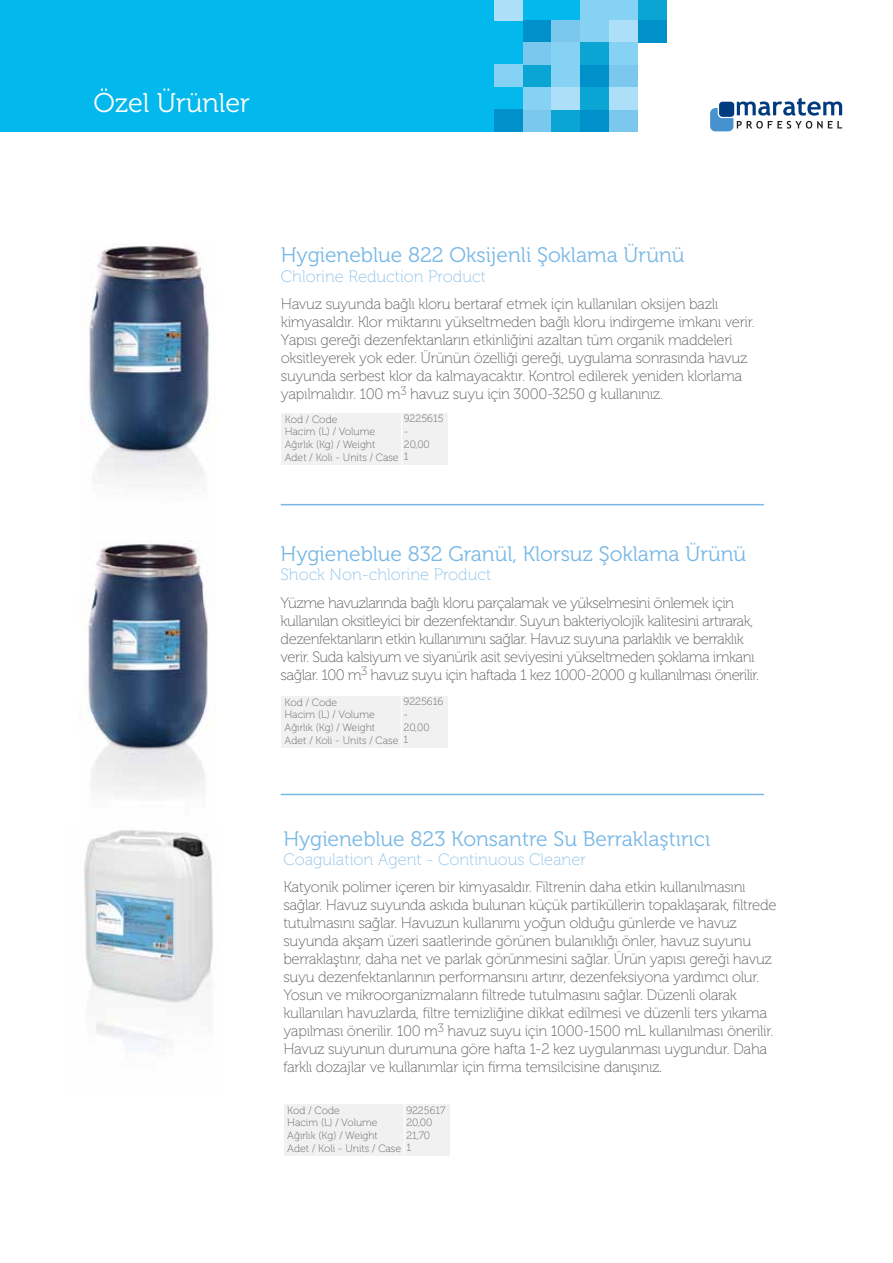
<style>
.page{position:relative;width:893px;height:1263px;background:#fff}
.page>*{position:absolute;margin:0;border:0;box-sizing:border-box;transform-origin:0 0}
.t1{font:27px "Museo 300 TR";color:#fff}
.t2{font:21px "Museo 300 TR";color:#78b8e5}
.t3{font:16.5px "Museo 100 TR";color:#92c4e9}
.t4{font:15px/18px "Museo 100 TR";letter-spacing:-.02em;color:#616264}
.t5{font:10.5px/12.6px "Museo 100 TR";color:#616264}
</style>
<div class="page">
<svg style="left:710px;top:98px;width:132px;height:33px"></svg>
<div style="left:0;top:0;width:588px;height:132px;background:#03b8ec"></div>
<div style="left:494px;top:0;width:29px;height:20px;background:#aedff8"></div>
<div style="left:580px;top:0;width:29px;height:20px;background:#85d2f5"></div>
<div style="left:609px;top:0;width:29px;height:20px;background:#85d2f5"></div>
<div style="left:523px;top:65px;width:29px;height:22px;background:#0ba5d4"></div>
<div style="left:494px;top:65px;width:29px;height:22px;background:#85d2f5"></div>
<div style="left:552px;top:65px;width:28px;height:22px;background:#85d2f5"></div>
<div style="left:580px;top:65px;width:29px;height:22px;background:#0091ca"></div>
<div style="left:609px;top:65px;width:29px;height:22px;background:#7bc8ef"></div>
<div style="left:523px;top:109px;width:29px;height:23px;background:#7bc8ef"></div>
<div style="left:494px;top:109px;width:29px;height:23px;background:#0091ca"></div>
<div style="left:552px;top:109px;width:28px;height:23px;background:#0ba5d4"></div>
<div style="left:580px;top:109px;width:29px;height:23px;background:#0091ca"></div>
<div style="left:609px;top:109px;width:29px;height:23px;background:#7bc8ef"></div>
<div style="left:638px;top:0;width:29px;height:20px;background:#0ba5d4"></div>
<div style="left:523px;top:20px;width:29px;height:22px;background:#0091ca"></div>
<div style="left:552px;top:20px;width:28px;height:22px;background:#7bc8ef"></div>
<div style="left:580px;top:20px;width:29px;height:22px;background:#85d2f5"></div>
<div style="left:609px;top:20px;width:29px;height:22px;background:#aedff8"></div>
<div style="left:523px;top:42px;width:29px;height:23px;background:#7bc8ef"></div>
<div style="left:552px;top:42px;width:28px;height:23px;background:#85d2f5"></div>
<div style="left:580px;top:42px;width:29px;height:23px;background:#0ba5d4"></div>
<div style="left:609px;top:42px;width:29px;height:23px;background:#85d2f5"></div>
<div style="left:523px;top:87px;width:29px;height:22px;background:#85d2f5"></div>
<div style="left:552px;top:87px;width:28px;height:22px;background:#aedff8"></div>
<div style="left:580px;top:87px;width:29px;height:22px;background:#0ba5d4"></div>
<div style="left:609px;top:87px;width:29px;height:22px;background:#aedff8"></div>
<div style="left:638px;top:20px;width:29px;height:22px;background:#0091ca"></div>
<hr style="left:281px;top:504px;width:483px;height:1px;background:#78b8e5">
<hr style="left:281px;top:794px;width:483px;height:1px;background:#78b8e5">
<div style="left:281px;top:413px;width:167px;height:52px;background:#f1f1f2"></div>
<hr style="left:401px;top:413px;width:1px;height:52px;background:#fff">
<div style="left:281px;top:696px;width:167px;height:52px;background:#f1f1f2"></div>
<hr style="left:401px;top:696px;width:1px;height:52px;background:#fff">
<img style="left:89px;top:246px;width:120px;height:233px">
<img style="left:88px;top:544px;width:120px;height:250px">
<div style="left:284px;top:1104px;width:165px;height:52px;background:#f1f1f2"></div>
<hr style="left:404px;top:1104px;width:1px;height:52px;background:#fff">
<img style="left:84px;top:830px;width:129px;height:221px">
<h1 class="t1" style="left:94px;top:88px;width:158px">Özel Ürünler</h1>
<h2 class="t2" style="left:281px;top:244px;width:405px">Hygieneblue 822 Oksijenli Şoklama Ürünü</h2>
<p class="t3" style="left:281px;top:268px;width:207px">Chlorine Reduction Product</p>
<p class="t4" style="left:281px;top:295px;width:475px">Havuz suyunda bağlı kloru bertaraf etmek için kullanılan oksijen bazlı kimyasaldır. Klor miktarını yükseltmeden bağlı kloru indirgeme imkanı verir.<br>Yapısı gereği dezenfektanların etkinliğini azaltan tüm organik maddeleri oksitleyerek yok eder. Ürünün özelliği gereği, uygulama sonrasında havuz suyunda serbest klor da kalmayacaktır. Kontrol edilerek yeniden klorlama yapılmalıdır. 100 m<sup>3</sup> havuz suyu için 3000-3250 g kullanınız.</p>
<p class="t5" style="left:285px;top:413px;width:115px">Kod / Code<br>Hacim (L) / Volume<br>Ağırlık (Kg) / Weight<br>Adet / Koli - Units / Case</p>
<p class="t5" style="left:404px;top:413px;width:41px">9225615 -<br>20,00<br>1</p>
<h2 class="t2" style="left:281px;top:542px;width:467px">Hygieneblue 832 Granül, Klorsuz Şoklama Ürünü</h2>
<p class="t3" style="left:281px;top:566px;width:212px">Shock Non-chlorine Product</p>
<p class="t4" style="left:281px;top:594px;width:480px">Yüzme havuzlarında bağlı kloru parçalamak ve yükselmesini önlemek için kullanılan oksitleyici bir dezenfektandır. Suyun bakteriyolojik kalitesini artırarak, dezenfektanların etkin kullanımını sağlar. Havuz suyuna parlaklık ve berraklık verir. Suda kalsiyum ve siyanürik asit seviyesini yükseltmeden şoklama imkanı sağlar. 100 m<sup>3</sup> havuz suyu için haftada 1 kez 1000-2000 g kullanılması önerilir.</p>
<p class="t5" style="left:285px;top:696px;width:115px">Kod / Code<br>Hacim (L) / Volume<br>Ağırlık (Kg) / Weight<br>Adet / Koli - Units / Case</p>
<p class="t5" style="left:404px;top:696px;width:41px">9225616 -<br>20,00<br>1</p>
<h2 class="t2" style="left:283px;top:827px;width:428px">Hygieneblue 823 Konsantre Su Berraklaştırıcı</h2>
<p class="t3" style="left:283px;top:851px;width:304px">Coagulation Agent - Continuous Cleaner</p>
<p class="t4" style="left:283px;top:878px;width:495px">Katyonik polimer içeren bir kimyasaldır. Filtrenin daha etkin kullanılmasını sağlar. Havuz suyunda askıda bulunan küçük partiküllerin topaklaşarak, filtrede tutulmasını sağlar. Havuzun kullanımı yoğun olduğu günlerde ve havuz suyunda akşam üzeri saatlerinde görünen bulanıklığı önler, havuz suyunu berraklaştırır, daha net ve parlak görünmesini sağlar. Ürün yapısı gereği havuz suyu dezenfektanlarının performansını artırır, dezenfeksiyona yardımcı olur.<br>Yosun ve mikroorganizmaların filtrede tutulmasını sağlar. Düzenli olarak kullanılan havuzlarda, filtre temizliğine dikkat edilmesi ve düzenli ters yıkama yapılması önerilir. 100 m<sup>3</sup> havuz suyu için 1000-1500 mL kullanılması önerilir.<br>Havuz suyunun durumuna göre hafta 1-2 kez uygulanması uygundur. Daha farklı dozajlar ve kullanımlar için firma temsilcisine danışınız.</p>
<p class="t5" style="left:287px;top:1104px;width:115px">Kod / Code<br>Hacim (L) / Volume<br>Ağırlık (Kg) / Weight<br>Adet / Koli - Units / Case</p>
<p class="t5" style="left:406px;top:1104px;width:40px">9225617<br>20,00<br>21,70<br>1</p>
</div>
